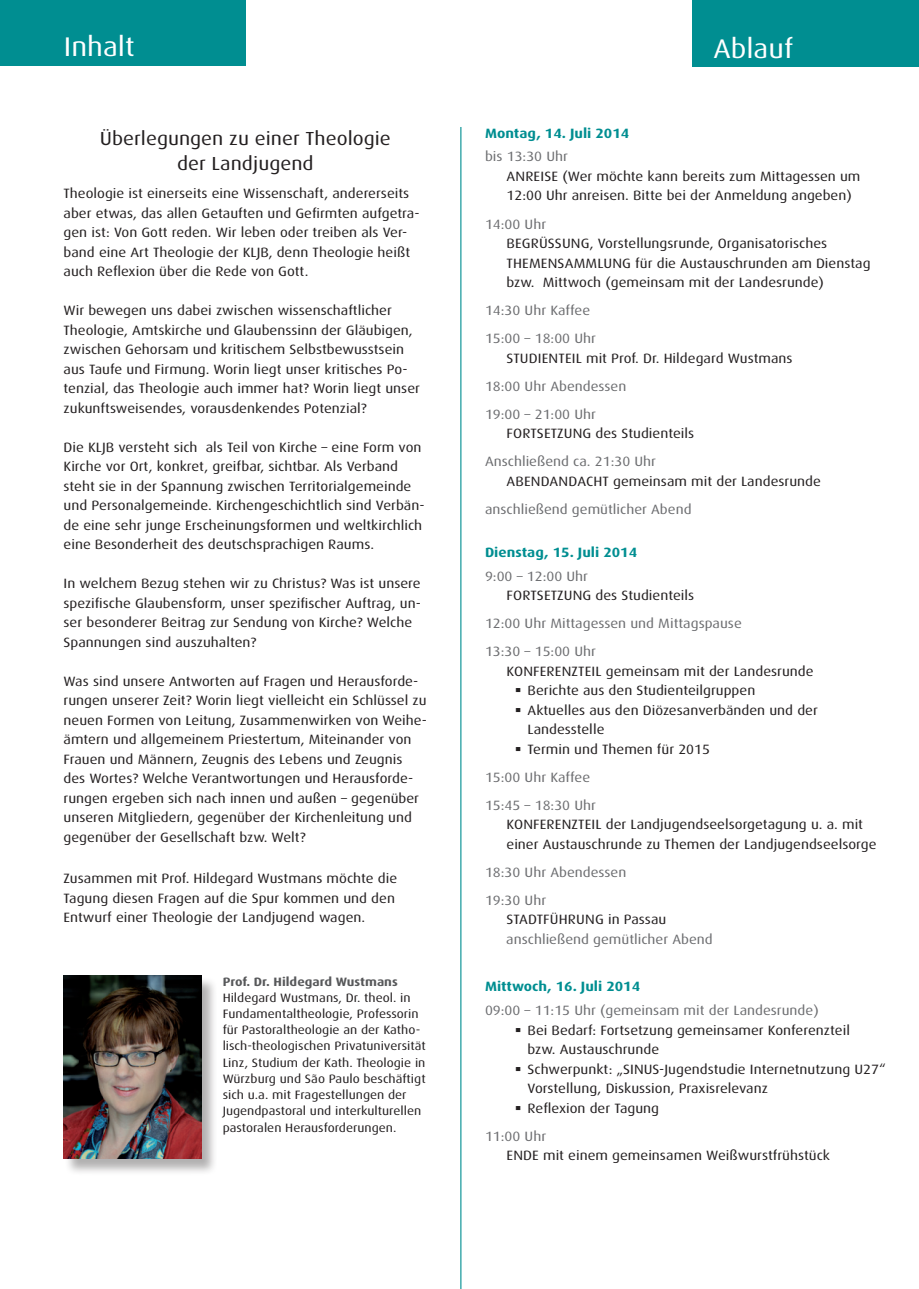
<style>
.page{position:relative;width:919px;height:1289px;background:#fff}
.page>*{position:absolute;margin:0;border:0;box-sizing:border-box;transform-origin:0 0}
.Fließtext{font:27px "Dax Pro";color:#fff;scale:1.1 1}
.LJST_Fließtext{font:18.9px/25.2px "Dax Pro";color:#231f20;text-align:center;scale:1.11 1}
.LJST_Fließtext-2{font:13.5px/19.5px "Dax Pro";color:#231f20;scale:1.11 1}
.LJST_Uhrzeit{font:13.5px "Dax Pro";color:#6c6d70;scale:1.11 1}
.LJST_Datum{font:700 13.5px "Dax Pro";color:#008e91;scale:1.11 1}
.LJST_Uhrzeit-2{font:13.5px "Dax Pro";color:#231f20;scale:1.11 1}
.LJST_Fließtext_9{font:12.15px/16.2px "Dax Pro";color:#231f20;scale:1.11 1}
.LJST_Fließtext_9-2{font:700 12.15px "Dax Pro";color:#57585a;scale:1.11 1}
</style>
<div class="page">
<div style="left:692px;top:0;width:226px;height:66px;background:#008e91"></div>
<hr style="left:460px;top:127px;width:1px;height:1161px;background:#008e91">
<div style="left:65px;top:976px;width:153px;height:199px;background:#231f20;opacity:.35"></div>
<img style="left:64px;top:975px;width:137px;height:183px">
<div style="left:0;top:0;width:245px;height:66px;background:#008e91"></div>
<p class="Fließtext" style="left:64px;top:30px;width:66px">Inhalt</p>
<p class="LJST_Fließtext" style="left:100px;top:125px;width:263px">Überlegungen zu einer Theologie der Landjugend</p>
<p class="LJST_Fließtext-2" style="left:64px;top:183px;width:322px">Theologie ist einerseits eine Wissenschaft, andererseits aber etwas, das allen Getauften und Gefirmten aufgetra&shy;gen ist: Von Gott reden. Wir leben oder treiben als Ver&shy;band eine Art Theologie der KLJB, denn Theologie heißt auch Reflexion über die Rede von Gott.</p>
<p class="LJST_Fließtext-2" style="left:64px;top:300px;width:322px">Wir bewegen uns dabei zwischen wissenschaftlicher Theologie, Amtskirche und Glaubenssinn der Gläubigen, zwischen Gehorsam und kritischem Selbstbewusstsein aus Taufe und Firmung. Worin liegt unser kritisches Po&shy;tenzial, das Theologie auch immer hat? Worin liegt unser zukunftsweisendes, vorausdenkendes Potenzial?</p>
<p class="LJST_Fließtext-2" style="left:64px;top:437px;width:327px">Die KLJB versteht sich als Teil von Kirche – eine Form von Kirche vor Ort, konkret, greifbar, sichtbar. Als Verband steht sie in der Spannung zwischen Territorialgemeinde und Personalgemeinde. Kirchengeschichtlich sind Verbän&shy;de eine sehr junge Erscheinungsformen und weltkirchlich eine Besonderheit des deutschsprachigen Raums.</p>
<p class="LJST_Fließtext-2" style="left:64px;top:573px;width:323px">In welchem Bezug stehen wir zu Christus? Was ist unsere spezifische Glaubensform, unser spezifischer Auftrag, un&shy;ser besonderer Beitrag zur Sendung von Kirche? Welche Spannungen sind auszuhalten?</p>
<p class="LJST_Fließtext-2" style="left:64px;top:671px;width:329px">Was sind unsere Antworten auf Fragen und Herausforde&shy;rungen unserer Zeit? Worin liegt vielleicht ein Schlüssel zu neuen Formen von Leitung, Zusammenwirken von Weihe&shy;ämtern und allgemeinem Priestertum, Miteinander von Frauen und Männern, Zeugnis des Lebens und Zeugnis des Wortes? Welche Verantwortungen und Herausforde&shy;rungen ergeben sich nach innen und außen – gegenüber unseren Mitgliedern, gegenüber der Kirchenleitung und gegenüber der Gesellschaft bzw. Welt?</p>
<p class="LJST_Fließtext-2" style="left:64px;top:868px;width:302px">Zusammen mit Prof. Hildegard Wustmans möchte die<br>Tagung diesen Fragen auf die Spur kommen und den<br>Entwurf einer Theologie der Landjugend wagen.</p>
<p class="LJST_Fließtext_9-2" style="left:223px;top:973px;width:159px">Prof. Dr. Hildegard Wustmans</p>
<p class="LJST_Fließtext_9" style="left:223px;top:989px;width:184px">Hildegard Wustmans, Dr. theol. in Fundamentaltheologie, Professorin für Pastoraltheologie an der Katho&shy;lisch-theologischen Privatuniversität Linz, Studium der Kath. Theologie in Würzburg und São Paulo beschäftigt sich u.a. mit Fragestellungen der Jugendpastoral und interkulturellen pastoralen Herausforderungen.</p>
<p class="Fließtext" style="left:713px;top:32px;width:74px">Ablauf</p>
<p class="LJST_Datum" style="left:485px;top:124px;width:131px">Montag, 14. Juli 2014</p>
<p class="LJST_Uhrzeit" style="left:485px;top:148px;width:76px">bis 13:30 Uhr</p>
<p class="LJST_Fließtext-2" style="left:506px;top:166px;width:320px">ANREISE (Wer möchte kann bereits zum Mittagessen um<br>12:00 Uhr anreisen. Bitte bei der Anmeldung angeben)</p>
<p class="LJST_Uhrzeit" style="left:485px;top:215px;width:57px">14:00 Uhr</p>
<p class="LJST_Fließtext-2" style="left:506px;top:233px;width:290px">BEGRÜSSUNG, Vorstellungsrunde, Organisatorisches</p>
<p class="LJST_Fließtext-2" style="left:506px;top:253px;width:329px">THEMENSAMMLUNG für die Austauschrunden am Dienstag bzw. Mittwoch (gemeinsam mit der Landesrunde)</p>
<p class="LJST_Uhrzeit" style="left:485px;top:302px;width:96px">14:30 Uhr Kaffee</p>
<p class="LJST_Uhrzeit" style="left:485px;top:330px;width:101px">15:00 – 18:00 Uhr</p>
<p class="LJST_Fließtext-2" style="left:506px;top:348px;width:259px">STUDIENTEIL mit Prof. Dr. Hildegard Wustmans</p>
<p class="LJST_Uhrzeit" style="left:485px;top:377px;width:129px">18:00 Uhr Abendessen</p>
<p class="LJST_Uhrzeit" style="left:485px;top:405px;width:101px">19:00 – 21:00 Uhr</p>
<p class="LJST_Fließtext-2" style="left:506px;top:423px;width:170px">FORTSETZUNG des Studienteils</p>
<p class="LJST_Uhrzeit" style="left:485px;top:453px;width:155px">Anschließend ca. 21:30 Uhr</p>
<p class="LJST_Fließtext-2" style="left:506px;top:471px;width:285px">ABENDANDACHT gemeinsam mit der Landesrunde</p>
<p class="LJST_Uhrzeit" style="left:485px;top:500px;width:188px">anschließend gemütlicher Abend</p>
<p class="LJST_Datum" style="left:485px;top:543px;width:139px">Dienstag, 15. Juli 2014</p>
<p class="LJST_Uhrzeit" style="left:485px;top:567px;width:94px">9:00 – 12:00 Uhr</p>
<p class="LJST_Fließtext-2" style="left:506px;top:585px;width:170px">FORTSETZUNG des Studienteils</p>
<p class="LJST_Uhrzeit" style="left:485px;top:615px;width:233px">12:00 Uhr Mittagessen und Mittagspause</p>
<p class="LJST_Uhrzeit" style="left:485px;top:643px;width:101px">13:30 – 15:00 Uhr</p>
<p class="LJST_Fließtext-2" style="left:506px;top:661px;width:278px">KONFERENZTEIL gemeinsam mit der Landesrunde</p>
<p class="LJST_Fließtext-2" style="left:527px;top:680px;width:207px">Berichte aus den Studienteilgruppen</p>
<p class="LJST_Fließtext-2" style="left:527px;top:700px;width:263px">Aktuelles aus den Diözesanverbänden und der<br>Landesstelle</p>
<p class="LJST_Fließtext-2" style="left:527px;top:739px;width:166px">Termin und Themen für 2015</p>
<p class="LJST_Uhrzeit" style="left:485px;top:768px;width:96px">15:00 Uhr Kaffee</p>
<p class="LJST_Uhrzeit" style="left:485px;top:796px;width:101px">15:45 – 18:30 Uhr</p>
<p class="LJST_Fließtext-2" style="left:506px;top:814px;width:335px">KONFERENZTEIL der Landjugendseelsorgetagung u. a. mit einer Austauschrunde zu Themen der Landjugendseelsorge</p>
<p class="LJST_Uhrzeit" style="left:485px;top:863px;width:129px">18:30 Uhr Abendessen</p>
<p class="LJST_Uhrzeit" style="left:485px;top:891px;width:57px">19:30 Uhr</p>
<p class="LJST_Fließtext-2" style="left:506px;top:909px;width:145px">STADTFÜHRUNG in Passau</p>
<p class="LJST_Uhrzeit" style="left:506px;top:930px;width:188px">anschließend gemütlicher Abend</p>
<p class="LJST_Datum" style="left:485px;top:978px;width:141px">Mittwoch, 16. Juli 2014</p>
<p class="LJST_Uhrzeit" style="left:485px;top:1002px;width:302px">09:00 – 11:15 Uhr (gemeinsam mit der Landesrunde)</p>
<p class="LJST_Fließtext-2" style="left:527px;top:1019px;width:292px">Bei Bedarf: Fortsetzung gemeinsamer Konferenzteil bzw. Austauschrunde</p>
<p class="LJST_Fließtext-2" style="left:527px;top:1058px;width:324px">Schwerpunkt: „SINUS-Jugendstudie Internetnutzung U27“<br>Vorstellung, Diskussion, Praxisrelevanz</p>
<p class="LJST_Fließtext-2" style="left:527px;top:1097px;width:120px">Reflexion der Tagung</p>
<p class="LJST_Uhrzeit" style="left:485px;top:1127px;width:57px">11:00 Uhr</p>
<p class="LJST_Uhrzeit-2" style="left:506px;top:1147px;width:293px">ENDE mit einem gemeinsamen Weißwurstfrühstück</p>
</div>
